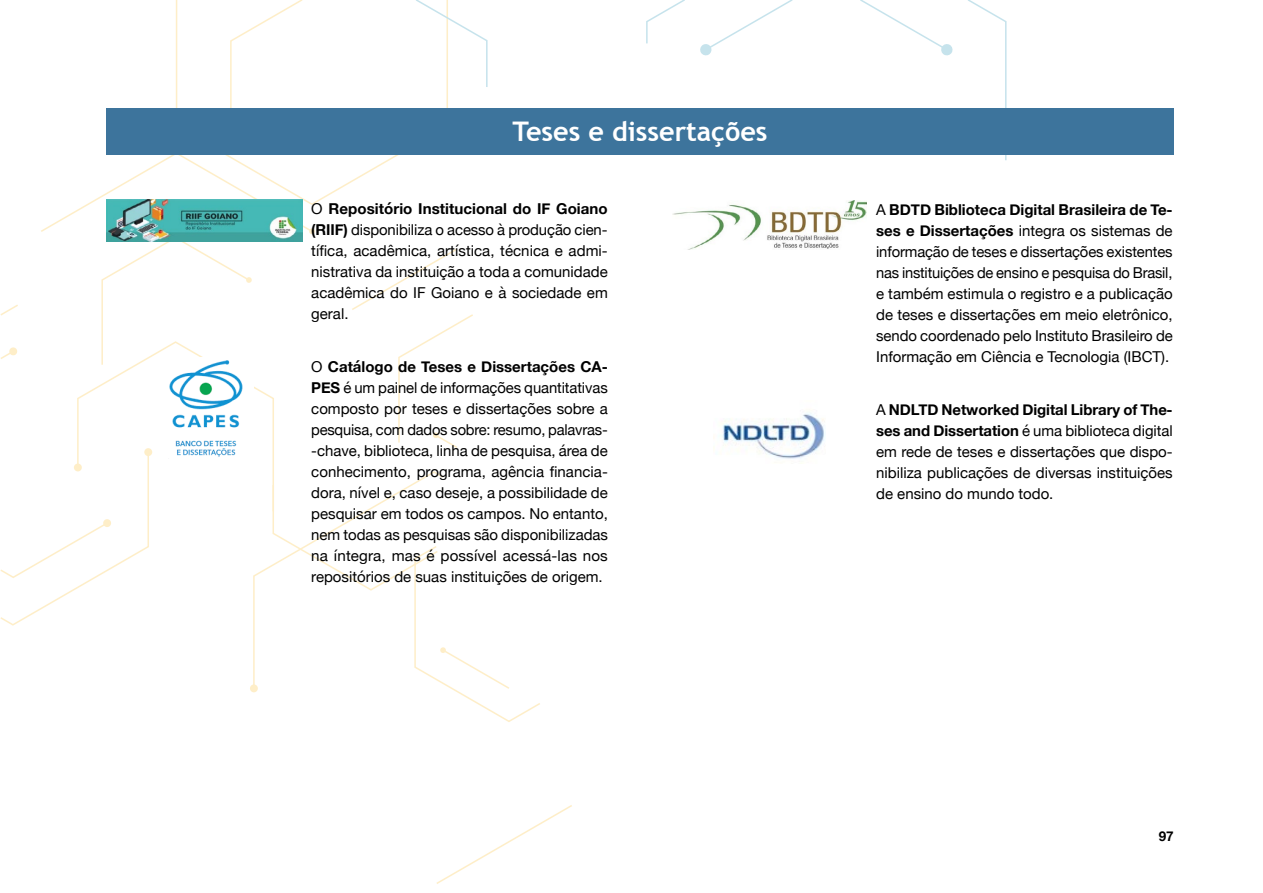
<style>
.page{position:relative;width:1263px;height:893px;background:#fff}
.page>*{position:absolute;margin:0;border:0;box-sizing:border-box;transform-origin:0 0}
.t1{font:700 27px "Trebuchet MS";color:#fff}
.t2{font:15px/21px "Helvetica Neue";color:#000;text-align:justify}
.t3{font:700 13.5px "Helvetica Neue";color:#000}
.s1{font-weight:700}
</style>
<div class="page">
<svg style="left:176px;top:0;width:272px;height:108px"></svg>
<svg style="left:646px;top:0;width:39px;height:44px"></svg>
<svg style="left:966px;top:0;width:41px;height:161px"></svg>
<svg style="left:700px;top:0;width:93px;height:56px"></svg>
<svg style="left:860px;top:0;width:93px;height:56px"></svg>
<svg style="left:414px;top:0;width:74px;height:89px"></svg>
<svg style="left:0;top:154px;width:542px;height:568px"></svg>
<svg style="left:229px;top:0;width:75px;height:108px"></svg>
<svg style="left:436px;top:805px;width:136px;height:79px"></svg>
<img style="left:106px;top:200px;width:197px;height:41px">
<img style="left:156px;top:358px;width:97px;height:103px">
<img style="left:672px;top:201px;width:194px;height:48px">
<img style="left:713px;top:413px;width:112px;height:51px">
<div style="left:106px;top:108px;width:1068px;height:46px;background:#3d749c"></div>
<h1 class="t1" style="left:512px;top:115px;width:257px">Teses e dissertações</h1>
<p class="t2" style="left:311px;top:199px;width:298px">O <span class="s1">Repositório Institucional do IF Goiano (RIIF)</span> disponibiliza o acesso à produção cien&shy;tífica, acadêmica, artística, técnica e admi&shy;nistrativa da instituição a toda a comunidade acadêmica do IF Goiano e à sociedade em geral.</p>
<p class="t2" style="left:311px;top:357px;width:298px">O <span class="s1">Catálogo de Teses e Dissertações CA-PES</span> é um painel de informações quantitativas composto por teses e dissertações sobre a pesquisa, com dados sobre: resumo, palavras--chave, biblioteca, linha de pesquisa, área de conhecimento, programa, agência financia&shy;dora, nível e, caso deseje, a possibilidade de pesquisar em todos os campos. No entanto, nem todas as pesquisas são disponibilizadas na íntegra, mas é possível acessá-las nos repositórios de suas instituições de origem.</p>
<p class="t2" style="left:876px;top:200px;width:298px">A <span class="s1">BDTD Biblioteca Digital Brasileira de Te&shy;ses e Dissertações</span> integra os sistemas de informação de teses e dissertações existentes nas instituições de ensino e pesquisa do Brasil, e também estimula o registro e a publicação de teses e dissertações em meio eletrônico, sendo coordenado pelo Instituto Brasileiro de Informação em Ciência e Tecnologia (IBCT).</p>
<p class="t2" style="left:876px;top:400px;width:298px">A <span class="s1">NDLTD Networked Digital Library of The&shy;ses and Dissertation</span> é uma biblioteca digital em rede de teses e dissertações que dispo&shy;nibiliza publicações de diversas instituições de ensino do mundo todo.</p>
<p class="t3" style="left:1159px;top:826px;width:17px">97</p>
</div>
